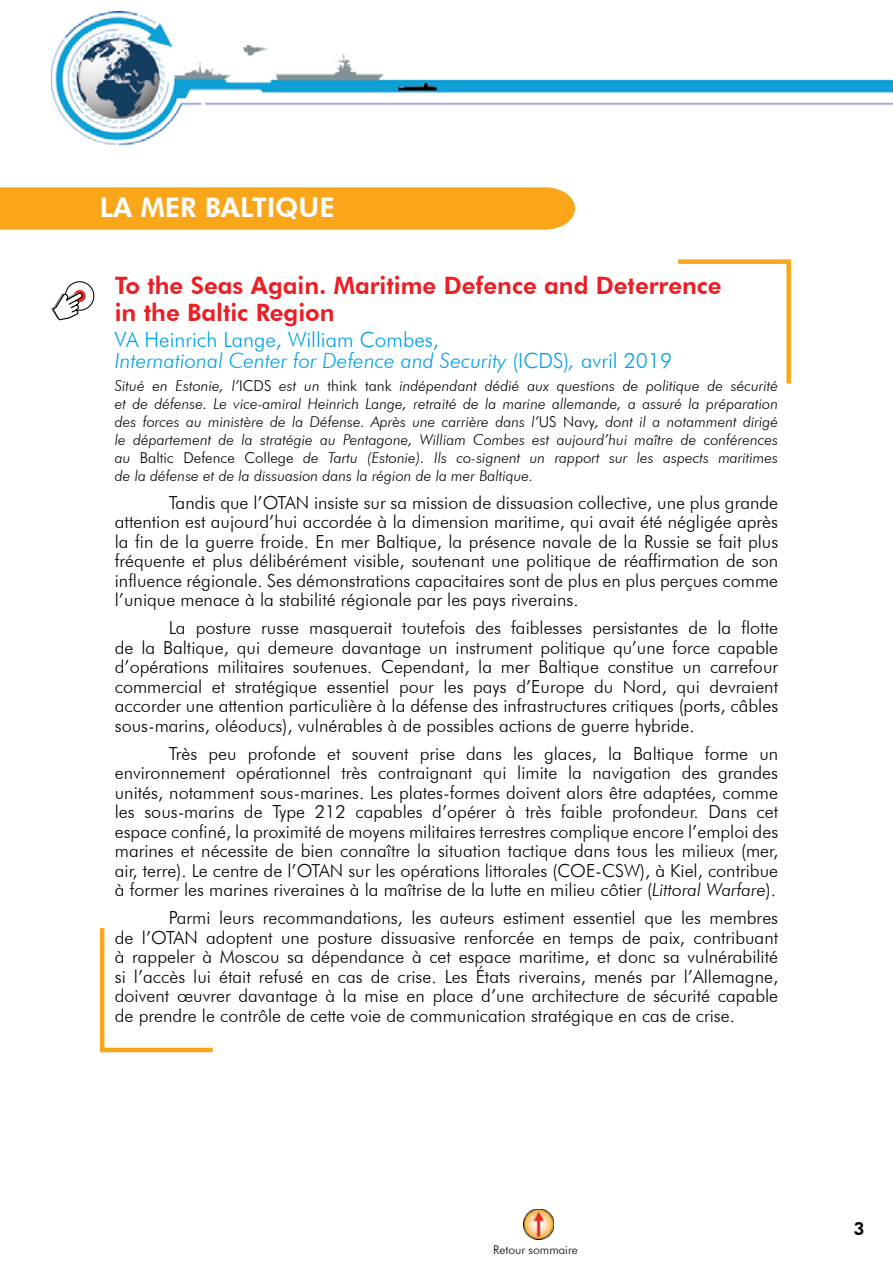
<style>
.page{position:relative;width:893px;height:1263px;background:#fff}
.page>*{position:absolute;margin:0;border:0;box-sizing:border-box;transform-origin:0 0}
.t1{font:800 27px "Futura BT";color:#fff}
.t2{font:800 24px/27px "Futura BT";color:#ed1d24}
.t3{font:300 21px/21px "Futura BT";color:#00a1e4}
.t4{font:300 18px/19.5px "Futura BT";color:#000;text-align:justify}
.t5{font:800 18px "Futura BT";color:#000}
.t6{font:italic 300 15px/18px "Futura BT";color:#000;text-align:justify}
.t7{font:300 12px "Futura BT";color:#000}
.s1{font-style:italic}
.s2{font-style:normal}
</style>
<div class="page">
<div style="left:0;top:187px;width:575px;height:43px;background:#faa61a"></div>
<img style="left:52px;top:11px;width:841px;height:135px">
<img style="left:523px;top:1210px;width:30px;height:29px">
<svg style="left:678px;top:259px;width:113px;height:125px"></svg>
<svg style="left:99px;top:928px;width:114px;height:125px"></svg>
<div style="left:65px;top:281px;width:29px;height:30px;border:1px solid #000;border-radius:50%"></div>
<svg style="left:74px;top:290px;width:12px;height:12px"></svg>
<svg style="left:51px;top:291px;width:33px;height:30px"></svg>
<h1 class="t1" style="left:100px;top:191px;width:236px">LA MER BALTIQUE</h1>
<h2 class="t2" style="left:115px;top:272px;width:608px">To the Seas Again. Maritime Defence and Deterrence in the Baltic Region</h2>
<p class="t3" style="left:115px;top:329px;width:559px">VA Heinrich Lange, William Combes,<br><span class="s1">International Center for Defence and Security</span> (ICDS)<span class="s1">,</span> avril 2019</p>
<p class="t6" style="left:115px;top:376px;width:665px">Situé en Estonie, l’<span class="s2">ICDS</span> est un <span class="s2">think tank</span> indépendant dédié aux questions de politique de sécurité et de défense. Le vice-amiral Heinrich Lange, retraité de la marine allemande, a assuré la préparation des forces au ministère de la Défense. Après une carrière dans l’<span class="s2">US Navy</span>, dont il a notamment dirigé le département de la stratégie au Pentagone, William Combes est aujourd’hui maître de conférences au <span class="s2">Baltic Defence College</span> de Tartu (Estonie). Ils co-signent un rapport sur les aspects maritimes de la défense et de la dissuasion dans la région de la mer Baltique.</p>
<p class="t4" style="left:115px;top:492px;width:665px;text-indent:54px">Tandis que l’OTAN insiste sur sa mission de dissuasion collective, une plus grande attention est aujourd’hui accordée à la dimension maritime, qui avait été négligée après la fin de la guerre froide. En mer Baltique, la présence navale de la Russie se fait plus fréquente et plus délibérément visible, soutenant une politique de réaffirmation de son influence régionale. Ses démonstrations capacitaires sont de plus en plus perçues comme l’unique menace à la stabilité régionale par les pays riverains.</p>
<p class="t4" style="left:115px;top:618px;width:665px;text-indent:54px">La posture russe masquerait toutefois des faiblesses persistantes de la flotte de la Baltique, qui demeure davantage un instrument politique qu’une force capable d’opérations militaires soutenues. Cependant, la mer Baltique constitue un carrefour commercial et stratégique essentiel pour les pays d’Europe du Nord, qui devraient accorder une attention particulière à la défense des infrastructures critiques (ports, câbles sous-marins, oléoducs), vulnérables à de possibles actions de guerre hybride.</p>
<p class="t4" style="left:115px;top:743px;width:665px;text-indent:54px">Très peu profonde et souvent prise dans les glaces, la Baltique forme un environnement opérationnel très contraignant qui limite la navigation des grandes unités, notamment sous-marines. Les plates-formes doivent alors être adaptées, comme les sous-marins de Type 212 capables d’opérer à très faible profondeur. Dans cet espace confiné, la proximité de moyens militaires terrestres complique encore l’emploi des marines et nécessite de bien connaître la situation tactique dans tous les milieux (mer, air, terre). Le centre de l’OTAN sur les opérations littorales (COE-CSW), à Kiel, contribue à former les marines riveraines à la maîtrise de la lutte en milieu côtier (<span class="s1">Littoral Warfare</span>).</p>
<p class="t4" style="left:115px;top:908px;width:665px;text-indent:54px">Parmi leurs recommandations, les auteurs estiment essentiel que les membres de l’OTAN adoptent une posture dissuasive renforcée en temps de paix, contribuant à rappeler à Moscou sa dépendance à cet espace maritime, et donc sa vulnérabilité si l’accès lui était refusé en cas de crise. Les États riverains, menés par l’Allemagne, doivent œuvrer davantage à la mise en place d’une architecture de sécurité capable de prendre le contrôle de cette voie de communication stratégique en cas de crise.</p>
<p class="t7" style="left:493px;top:1242px;width:86px">Retour sommaire</p>
<p class="t5" style="left:853px;top:1218px;width:13px">3</p>
</div>
